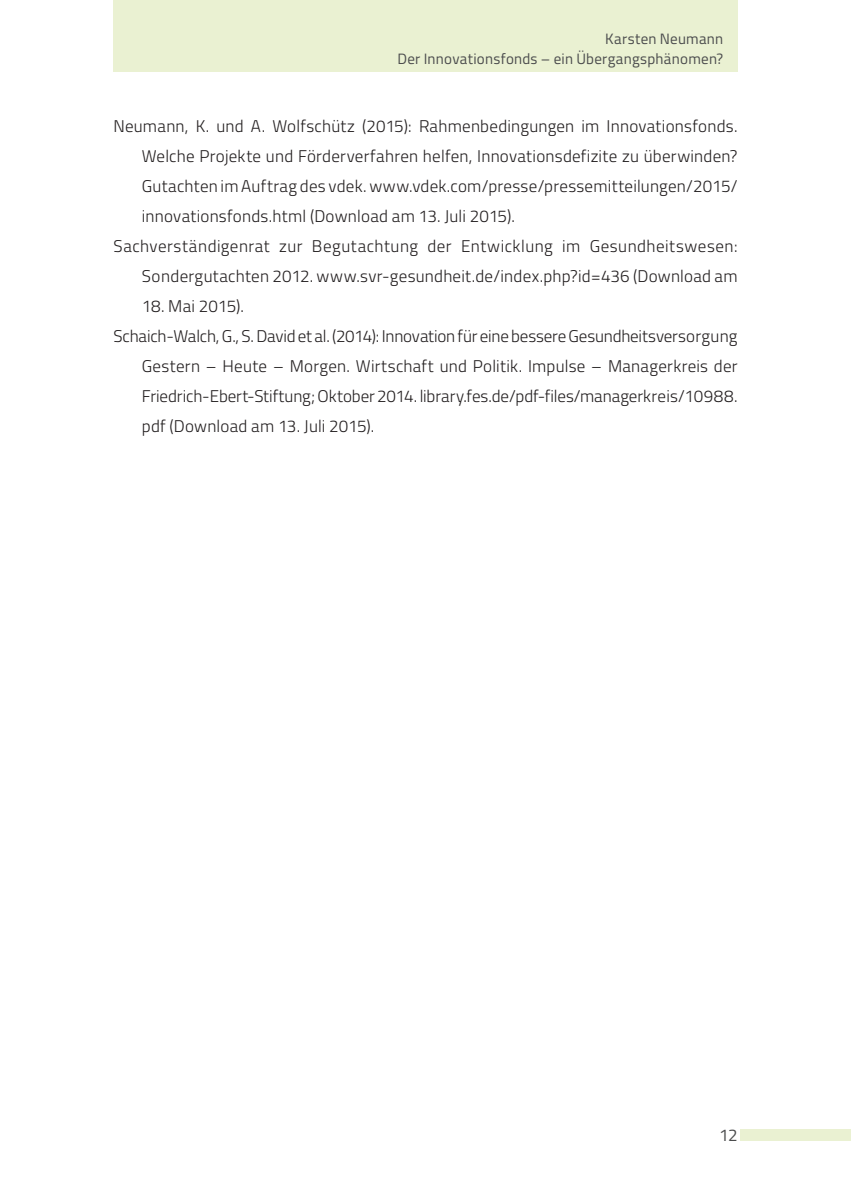
<style>
.page{position:relative;width:851px;height:1191px;background:#fff}
.page>*{position:absolute;margin:0;border:0;box-sizing:border-box;transform-origin:0 0}
.t1{font:300 17px "Titillium";letter-spacing:.01em;color:#231f20}
.t2{font:300 17px "Titillium";letter-spacing:-.01em;color:#231f20}
.t3{font:300 17px "Titillium";letter-spacing:.03em;color:#231f20}
.t4{font:17px "Titillium";color:#4b4c4d}
.t5{font:15px/20px "Titillium";letter-spacing:.015em;color:#4b4c4d;text-align:right}
</style>
<div class="page">
<div style="left:113px;top:0;width:624px;height:71px;background:#eaf1d2"></div>
<div style="left:740px;top:1129px;width:110px;height:11px;background:#eaf1d2"></div>
<p class="t5" style="left:397px;top:28px;width:327px">Karsten Neumann<br>Der Innovationsfonds – ein Übergangsphänomen?</p>
<p class="t1" style="left:113px;top:114px;width:625px">Neumann, K. und A. Wolfschütz (2015): Rahmenbedingungen im Innovationsfonds.</p>
<p class="t1" style="left:142px;top:144px;width:597px">Welche Projekte und Förderverfahren helfen, Innovationsdefizite zu überwinden?</p>
<p class="t1" style="left:142px;top:174px;width:597px">Gutachten im Auftrag des vdek. www.vdek.com/presse/pressemitteilungen/2015/</p>
<p class="t1" style="left:142px;top:204px;width:374px">innovationsfonds.html (Download am 13. Juli 2015).</p>
<p class="t3" style="left:113px;top:234px;width:625px">Sachverständigenrat zur Begutachtung der Entwicklung im Gesundheitswesen:</p>
<p class="t1" style="left:142px;top:264px;width:597px">Sondergutachten 2012. www.svr-gesundheit.de/index.php?id=436 (Download am</p>
<p class="t1" style="left:142px;top:294px;width:104px">18. Mai 2015).</p>
<p class="t2" style="left:113px;top:324px;width:625px">Schaich-Walch, G., S. David et al. (2014): Innovation für eine bessere Gesundheitsversorgung</p>
<p class="t1" style="left:142px;top:354px;width:597px">Gestern – Heute – Morgen. Wirtschaft und Politik. Impulse – Managerkreis der</p>
<p class="t1" style="left:142px;top:384px;width:597px">Friedrich-Ebert-Stiftung; Oktober 2014. library.fes.de/pdf-files/managerkreis/10988.</p>
<p class="t1" style="left:142px;top:414px;width:234px">pdf (Download am 13. Juli 2015).</p>
<p class="t4" style="left:719px;top:1122px;width:20px">12</p>
</div>
